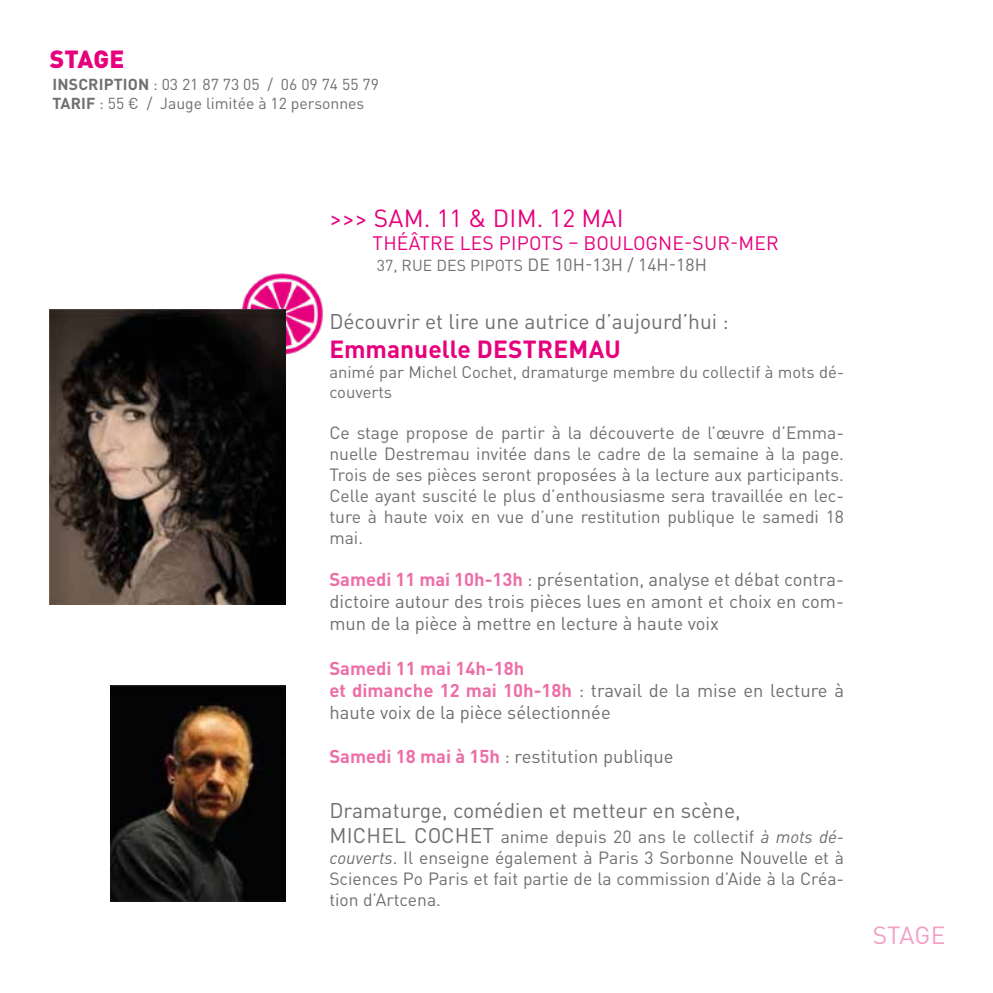
<style>
.page{position:relative;width:993px;height:993px;background:#fff}
.page>*{position:absolute;margin:0;border:0;box-sizing:border-box;transform-origin:0 0}
.t1{font:700 24.5px "DIN Pro";color:#e6007d}
.t2{font:24.5px "DIN Pro";letter-spacing:.01em;color:#e6007d}
.t3{font:900 24.5px "DIN Pro";letter-spacing:.005em;color:#e6007d}
.t4{font:24.5px "DIN Pro";color:#f39fc5}
.t5{font:21px "DIN Pro";color:#706f6f}
.t6{font:19.25px "DIN Pro";letter-spacing:.01em;color:#e6007d}
.t7{font:18.38px/22.1px "DIN Pro";color:#706f6f;text-align:justify}
.t8{font:17.5px/21px "DIN Pro";color:#706f6f;text-align:justify}
.t9{font:16.62px/19.9px "DIN Pro";color:#706f6f}
.t10{font:15.75px/18.9px "DIN Pro";color:#706f6f}
.s1{font-weight:700}
.s2{font-size:15.75px}
.s3{font-weight:700;color:#ed6ea7}
.s4{font-size:21px}
.s5{font-style:italic}
</style>
<div class="page">
<img style="left:111px;top:685px;width:174px;height:216px">
<img style="left:242px;top:273px;width:81px;height:85px">
<img style="left:50px;top:310px;width:235px;height:294px">
<h1 class="t3" style="left:50px;top:38px;width:76px">STAGE</h1>
<p class="t10" style="left:53px;top:74px;width:328px"><span class="s1">INSCRIPTION</span> : 03 21 87 73 05 / 06 09 74 55 79<br><span class="s1">TARIF</span> : 55 € / Jauge limitée à 12 personnes</p>
<h1 class="t2" style="left:329px;top:199px;width:296px">&gt;&gt;&gt; SAM. 11 &amp; DIM. 12 MAI</h1>
<p class="t6" style="left:372px;top:228px;width:407px">THÉÂTRE LES PIPOTS – BOULOGNE-SUR-MER</p>
<p class="t8" style="left:377px;top:252px;width:331px"><span class="s2">37, RUE DES PIPOTS</span> DE 10H-13H / 14H-18H</p>
<p class="t5" style="left:329px;top:304px;width:400px">Découvrir et lire une autrice d’aujourd’hui :</p>
<h1 class="t1" style="left:329px;top:329px;width:293px">Emmanuelle DESTREMAU</h1>
<p class="t9" style="left:329px;top:360px;width:516px">animé par Michel Cochet, dramaturge membre du collectif à mots dé&shy;couverts</p>
<p class="t8" style="left:329px;top:420px;width:516px">Ce stage propose de partir à la découverte de l’œuvre d’Emma&shy;nuelle Destremau invitée dans le cadre de la semaine à la page.<br>Trois de ses pièces seront proposées à la lecture aux participants.<br>Celle ayant suscité le plus d’enthousiasme sera travaillée en lec&shy;ture à haute voix en vue d’une restitution publique le samedi 18 mai.</p>
<p class="t7" style="left:329px;top:566px;width:516px"><span class="s3">Samedi 11 mai 10h-13h</span> : présentation, analyse et débat contra&shy;dictoire autour des trois pièces lues en amont et choix en com&shy;mun de la pièce à mettre en lecture à haute voix</p>
<p class="t7" style="left:329px;top:655px;width:516px;text-align:left"><span class="s3">Samedi 11 mai 14h-18h<br>et dimanche 12 mai 10h-18h</span> : travail de la mise en lecture à haute voix de la pièce sélectionnée</p>
<p class="t7" style="left:329px;top:743px;width:345px"><span class="s3">Samedi 18 mai à 15h</span> : restitution publique</p>
<p class="t5" style="left:329px;top:793px;width:413px">Dramaturge, comédien et metteur en scène,</p>
<p class="t8" style="left:329px;top:823px;width:516px"><span class="s4">MICHEL COCHET</span> anime depuis 20 ans le collectif <span class="s5">à mots dé&shy;couverts</span>. Il enseigne également à Paris 3 Sorbonne Nouvelle et à Sciences Po Paris et fait partie de la commission d’Aide à la Créa&shy;tion d’Artcena.</p>
<h1 class="t4" style="left:872px;top:915px;width:74px">STAGE</h1>
</div>
